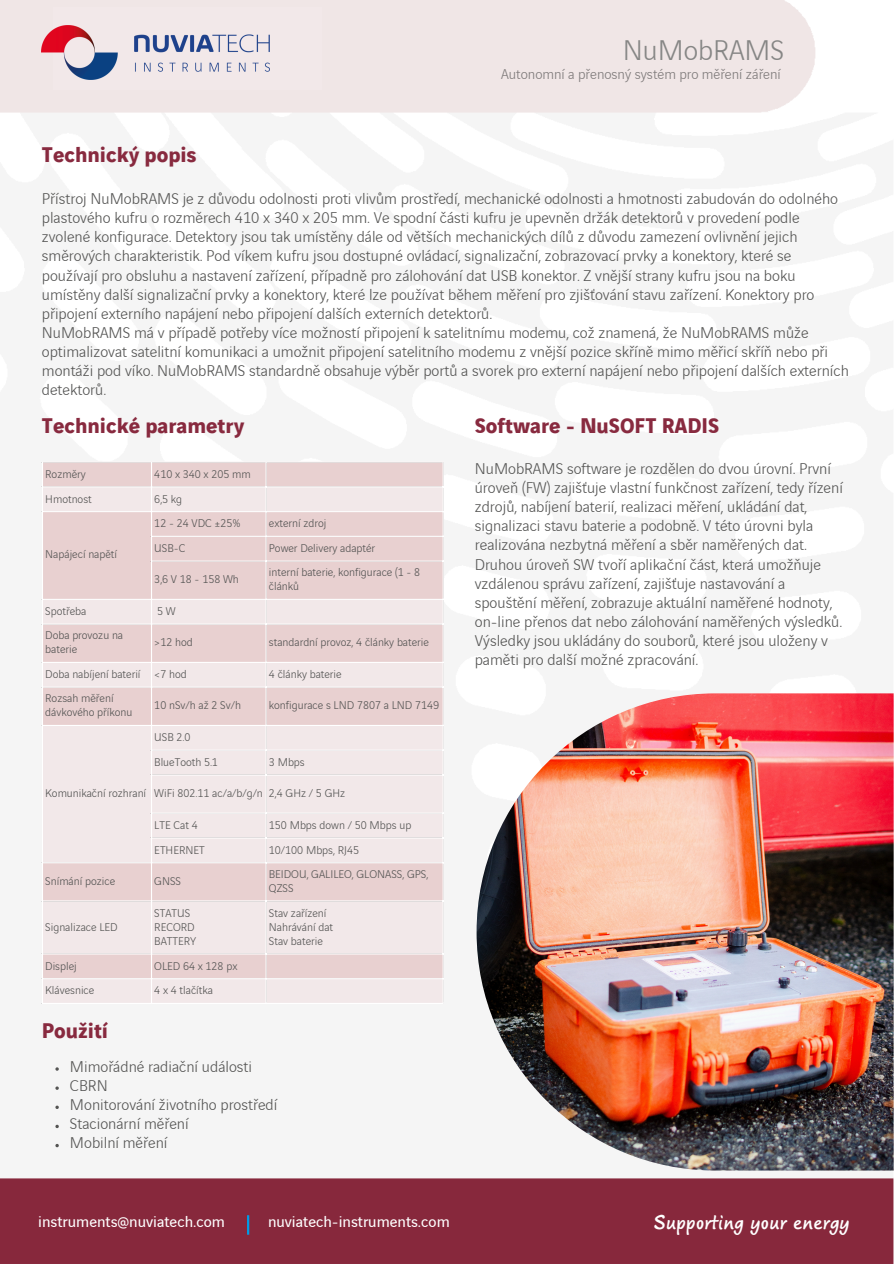
<style>
.page{position:relative;width:894px;height:1264px;background:#fff}
.page>*{position:absolute;margin:0;border:0;box-sizing:border-box;transform-origin:0 0}
.t1{font:300 30.15px "Vinci Sans";color:#868685}
.t2{font:24px "Vinci Scripte";color:#fff}
.t3{font:700 22.5px "Vinci Sans";color:#882a3f}
.t4{font:300 16.5px/19.2px "Vinci Sans";color:#545453}
.t5{font:16.5px "Vinci Sans";color:#fff}
.t6{font:300 15px "Vinci Sans";color:#7d7979}
.t7{font:300 12px/14px "Vinci Sans";color:#545453}
</style>
<div class="page">
<img style="left:0;top:0;width:893px;height:1263px">
<div style="left:54px;top:7px;width:267px;height:82px;background:#f2e8e9"></div>
<img style="left:42px;top:25px;width:227px;height:54px">
<div style="left:43px;top:462px;width:399px;height:24px;background:#e8d0d0"></div>
<svg style="left:43px;top:487px;width:399px;height:515px;background:#edddde"></svg>
<hr style="left:42px;top:462px;width:1px;height:540px;background:#fff">
<hr style="left:151px;top:462px;width:1px;height:540px;background:#fff">
<hr style="left:265px;top:462px;width:1px;height:540px;background:#fff">
<hr style="left:442px;top:462px;width:1px;height:540px;background:#fff">
<hr style="left:42px;top:461px;width:401px;height:1px;background:#fff">
<hr style="left:42px;top:486px;width:401px;height:1px;background:#fff">
<hr style="left:42px;top:511px;width:401px;height:1px;background:#fff">
<hr style="left:151px;top:536px;width:292px;height:1px;background:#fff">
<hr style="left:151px;top:560px;width:292px;height:1px;background:#fff">
<hr style="left:42px;top:599px;width:401px;height:1px;background:#fff">
<hr style="left:42px;top:623px;width:401px;height:1px;background:#fff">
<hr style="left:42px;top:662px;width:401px;height:1px;background:#fff">
<hr style="left:42px;top:686px;width:401px;height:1px;background:#fff">
<hr style="left:42px;top:725px;width:401px;height:1px;background:#fff">
<hr style="left:151px;top:749px;width:292px;height:1px;background:#fff">
<hr style="left:151px;top:774px;width:292px;height:1px;background:#fff">
<hr style="left:151px;top:812px;width:292px;height:1px;background:#fff">
<hr style="left:151px;top:837px;width:292px;height:1px;background:#fff">
<hr style="left:42px;top:862px;width:401px;height:1px;background:#fff">
<hr style="left:42px;top:900px;width:401px;height:1px;background:#fff">
<hr style="left:42px;top:953px;width:401px;height:1px;background:#fff">
<hr style="left:42px;top:978px;width:401px;height:1px;background:#fff">
<hr style="left:42px;top:1002px;width:401px;height:2px;background:#fff">
<img style="left:476px;top:693px;width:417px;height:477px">
<svg style="left:55px;top:1067px;width:4px;height:3px"></svg>
<svg style="left:55px;top:1086px;width:4px;height:3px"></svg>
<svg style="left:55px;top:1105px;width:4px;height:3px"></svg>
<svg style="left:55px;top:1124px;width:4px;height:4px"></svg>
<svg style="left:55px;top:1143px;width:4px;height:4px"></svg>
<h2 class="t1" style="left:622px;top:36px;width:163px">NuMobRAMS</h2>
<h3 class="t3" style="left:42px;top:145px;width:156px">Technický popis</h3>
<h2 class="t6" style="left:501px;top:67px;width:281px">Autonomní a přenosný systém pro měření záření</h2>
<h3 class="t4" style="left:42px;top:190px;width:808px">Přístroj NuMobRAMS je z důvodu odolnosti proti vlivům prostředí, mechanické odolnosti a hmotnosti zabudován do odolného plastového kufru o rozměrech 410 x 340 x 205 mm. Ve spodní části kufru je upevněn držák detektorů v provedení podle zvolené konfigurace. Detektory jsou tak umístěny dále od větších mechanických dílů z důvodu zamezení ovlivnění jejich směrových charakteristik. Pod víkem kufru jsou dostupné ovládací, signalizační, zobrazovací prvky a konektory, které se používají pro obsluhu a nastavení zařízení, případně pro zálohování dat USB konektor. Z vnější strany kufru jsou na boku umístěny další signalizační prvky a konektory, které lze používat během měření pro zjišťování stavu zařízení. Konektory pro připojení externího napájení nebo připojení dalších externích detektorů.<br>NuMobRAMS má v případě potřeby více možností připojení k satelitnímu modemu, což znamená, že NuMobRAMS může optimalizovat satelitní komunikaci a umožnit připojení satelitního modemu z vnější pozice skříně mimo měřicí skříň nebo při montáži pod víko. NuMobRAMS standardně obsahuje výběr portů a svorek pro externí napájení nebo připojení dalších externích detektorů.</h3>
<p class="t3" style="left:42px;top:415px;width:204px">Technické parametry</p>
<p class="t3" style="left:474px;top:415px;width:246px">Software - NuSOFT RADIS</p>
<p class="t7" style="left:45px;top:467px;width:42px">Rozměry</p>
<p class="t7" style="left:154px;top:467px;width:98px">410 x 340 x 205 mm</p>
<p class="t7" style="left:45px;top:492px;width:48px">Hmotnost</p>
<p class="t7" style="left:154px;top:492px;width:29px">6,5 kg</p>
<p class="t7" style="left:45px;top:548px;width:73px">Napájecí napětí</p>
<p class="t7" style="left:154px;top:517px;width:88px">12 - 24 VDC ±25%</p>
<p class="t7" style="left:269px;top:517px;width:59px">externí zdroj</p>
<p class="t7" style="left:154px;top:542px;width:33px">USB-C</p>
<p class="t7" style="left:269px;top:542px;width:108px">Power Delivery adaptér</p>
<p class="t7" style="left:154px;top:572px;width:86px">3,6 V 18 - 158 Wh</p>
<p class="t7" style="left:269px;top:565px;width:153px">interní baterie, konfigurace (1 - 8 článků</p>
<p class="t7" style="left:45px;top:605px;width:43px">Spotřeba</p>
<p class="t7" style="left:157px;top:605px;width:20px">5W</p>
<p class="t7" style="left:45px;top:628px;width:79px">Doba provozu na baterie</p>
<p class="t7" style="left:154px;top:635px;width:40px">&gt;12 hod</p>
<p class="t7" style="left:269px;top:635px;width:161px">standardní provoz, 4 články baterie</p>
<p class="t7" style="left:45px;top:668px;width:97px">Doba nabíjení baterií</p>
<p class="t7" style="left:154px;top:668px;width:34px">&lt;7 hod</p>
<p class="t7" style="left:269px;top:668px;width:74px">4 články baterie</p>
<p class="t7" style="left:45px;top:691px;width:89px">Rozsah měření dávkového příkonu</p>
<p class="t7" style="left:154px;top:698px;width:88px">10 nSv/h až 2 Sv/h</p>
<p class="t7" style="left:269px;top:698px;width:172px">konfigurace s LND 7807 a LND 7149</p>
<p class="t7" style="left:45px;top:787px;width:102px">Komunikační rozhraní</p>
<p class="t7" style="left:154px;top:731px;width:38px">USB 2.0</p>
<p class="t7" style="left:154px;top:755px;width:65px">BlueTooth 5.1</p>
<p class="t7" style="left:269px;top:755px;width:37px">3 Mbps</p>
<p class="t7" style="left:154px;top:786px;width:110px">WiFi 802.11 ac/a/b/g/n</p>
<p class="t7" style="left:269px;top:786px;width:78px">2,4 GHz / 5 GHz</p>
<p class="t7" style="left:154px;top:818px;width:45px">LTE Cat 4</p>
<p class="t7" style="left:269px;top:818px;width:144px">150 Mbps down / 50 Mbps up</p>
<p class="t7" style="left:154px;top:843px;width:52px">ETHERNET</p>
<p class="t7" style="left:269px;top:843px;width:92px">10/100 Mbps, RJ45</p>
<p class="t7" style="left:45px;top:874px;width:71px">Snímání pozice</p>
<p class="t7" style="left:154px;top:874px;width:28px">GNSS</p>
<p class="t7" style="left:269px;top:867px;width:161px">BEIDOU, GALILEO, GLONASS, GPS,<br>QZSS</p>
<p class="t7" style="left:45px;top:920px;width:74px">Signalizace LED</p>
<p class="t7" style="left:269px;top:906px;width:59px">Stav zařízení</p>
<p class="t7" style="left:269px;top:920px;width:66px">Nahrávání dat</p>
<p class="t7" style="left:269px;top:934px;width:55px">Stav baterie</p>
<p class="t7" style="left:154px;top:906px;width:38px">STATUS</p>
<p class="t7" style="left:154px;top:920px;width:42px">RECORD</p>
<p class="t7" style="left:154px;top:934px;width:43px">BATTERY</p>
<p class="t7" style="left:45px;top:959px;width:33px">Displej</p>
<p class="t7" style="left:154px;top:959px;width:84px">OLED 64 x 128 px</p>
<h2 class="t7" style="left:45px;top:984px;width:50px">Klávesnice</h2>
<p class="t7" style="left:154px;top:984px;width:60px">4 x 4 tlačítka</p>
<p class="t3" style="left:42px;top:1020px;width:68px">Použití</p>
<h3 class="t4" style="left:70px;top:1057px;width:183px">Mimořádné radiační události</h3>
<p class="t4" style="left:70px;top:1076px;width:39px">CBRN</p>
<p class="t4" style="left:70px;top:1096px;width:209px">Monitorování životního prostředí</p>
<h3 class="t4" style="left:70px;top:1115px;width:120px">Stacionární měření</h3>
<h3 class="t4" style="left:70px;top:1134px;width:99px">Mobilní měření</h3>
<p class="t4" style="left:474px;top:460px;width:369px">NuMobRAMS software je rozdělen do dvou úrovní. První úroveň (FW) zajišťuje vlastní funkčnost zařízení, tedy řízení zdrojů, nabíjení baterií, realizaci měření, ukládání dat, signalizaci stavu baterie a podobně. V této úrovni byla realizována nezbytná měření a sběr naměřených dat.<br>Druhou úroveň SW tvoří aplikační část, která umožňuje vzdálenou správu zařízení, zajišťuje nastavování a spouštění měření, zobrazuje aktuální naměřené hodnoty, on-line přenos dat nebo zálohování naměřených výsledků.<br>Výsledky jsou ukládány do souborů, které jsou uloženy v paměti pro další možné zpracování.</p>
<p class="t5" style="left:38px;top:1213px;width:188px">instruments@nuviatech.com</p>
<h1 class="t5" style="left:268px;top:1213px;width:183px">nuviatech-instruments.com</h1>
<h2 class="t2" style="left:653px;top:1211px;width:197px">Supporting your energy</h2>
</div>
